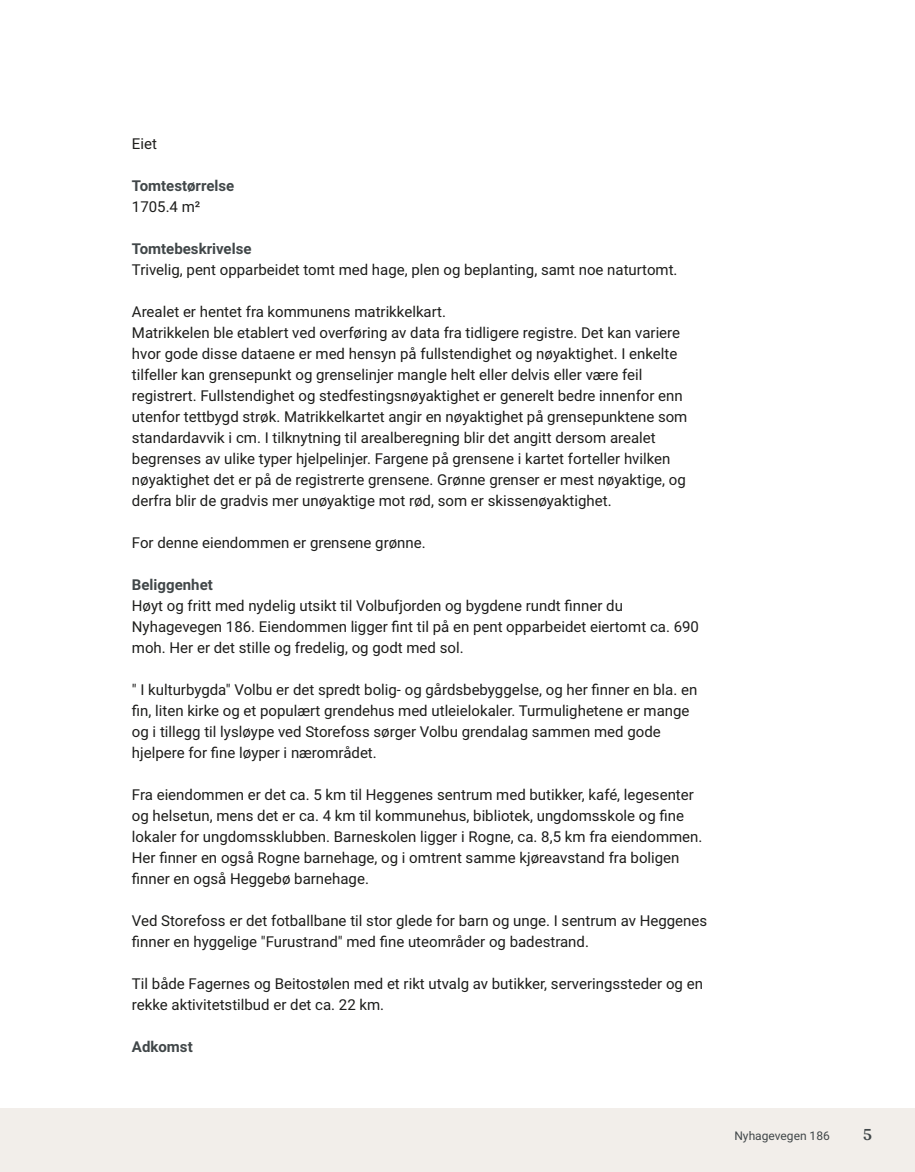
<style>
.page{position:relative;width:915px;height:1172px;background:#fff}
.page>*{position:absolute;margin:0;border:0;box-sizing:border-box;transform-origin:0 0}
.t1{font:700 18px "Arya";color:#414749}
.t2{font:15px/21px "Roboto";color:#1d1d1b}
.t3{font:700 15px "Roboto";color:#414749}
.t4{font:12px "Roboto";color:#414749}
</style>
<div class="page">
<div style="left:0;top:1108px;width:914px;height:64px;background:#f2eeea"></div>
<p class="t2" style="left:132px;top:132px;width:27px">Eiet</p>
<p class="t3" style="left:132px;top:175px;width:104px">Tomtestørrelse</p>
<p class="t2" style="left:132px;top:195px;width:70px">1705.4 m²</p>
<p class="t3" style="left:132px;top:238px;width:121px">Tomtebeskrivelse</p>
<p class="t2" style="left:132px;top:258px;width:547px">Trivelig, pent opparbeidet tomt med hage, plen og beplanting, samt noe naturtomt.</p>
<p class="t2" style="left:132px;top:300px;width:557px">Arealet er hentet fra kommunens matrikkelkart.<br>Matrikkelen ble etablert ved overføring av data fra tidligere registre. Det kan variere hvor gode disse dataene er med hensyn på fullstendighet og nøyaktighet. I enkelte tilfeller kan grensepunkt og grenselinjer mangle helt eller delvis eller være feil registrert. Fullstendighet og stedfestingsnøyaktighet er generelt bedre innenfor enn utenfor tettbygd strøk. Matrikkelkartet angir en nøyaktighet på grensepunktene som standardavvik i cm. I tilknytning til arealberegning blir det angitt dersom arealet begrenses av ulike typer hjelpelinjer. Fargene på grensene i kartet forteller hvilken nøyaktighet det er på de registrerte grensene. Grønne grenser er mest nøyaktige, og derfra blir de gradvis mer unøyaktige mot rød, som er skissenøyaktighet.</p>
<p class="t2" style="left:132px;top:531px;width:295px">For denne eiendommen er grensene grønne.</p>
<p class="t3" style="left:132px;top:574px;width:82px">Beliggenhet</p>
<p class="t2" style="left:132px;top:594px;width:568px">Høyt og fritt med nydelig utsikt til Volbufjorden og bygdene rundt finner du<br>Nyhagevegen 186. Eiendommen ligger fint til på en pent opparbeidet eiertomt ca. 690 moh. Her er det stille og fredelig, og godt med sol.</p>
<p class="t2" style="left:132px;top:678px;width:566px">" I kulturbygda" Volbu er det spredt bolig‑ og gårdsbebyggelse, og her finner en bla. en fin, liten kirke og et populært grendehus med utleielokaler. Turmulighetene er mange og i tillegg til lysløype ved Storefoss sørger Volbu grendalag sammen med gode hjelpere for fine løyper i nærområdet.</p>
<p class="t2" style="left:132px;top:783px;width:572px">Fra eiendommen er det ca. 5 km til Heggenes sentrum med butikker, kafé, legesenter og helsetun, mens det er ca. 4 km til kommunehus, bibliotek, ungdomsskole og fine lokaler for ungdomssklubben. Barneskolen ligger i Rogne, ca. 8,5 km fra eiendommen.<br>Her finner en også Rogne barnehage, og i omtrent samme kjøreavstand fra boligen finner en også Heggebø barnehage.</p>
<p class="t2" style="left:132px;top:909px;width:576px">Ved Storefoss er det fotballbane til stor glede for barn og unge. I sentrum av Heggenes finner en hyggelige "Furustrand" med fine uteområder og badestrand.</p>
<p class="t2" style="left:132px;top:972px;width:572px">Til både Fagernes og Beitostølen med et rikt utvalg av butikker, serveringssteder og en rekke aktivitetstilbud er det ca. 22 km.</p>
<p class="t3" style="left:132px;top:1036px;width:62px">Adkomst</p>
<p class="t4" style="left:734px;top:1127px;width:97px">Nyhagevegen 186</p>
<p class="t1" style="left:862px;top:1123px;width:11px">5</p>
</div>
